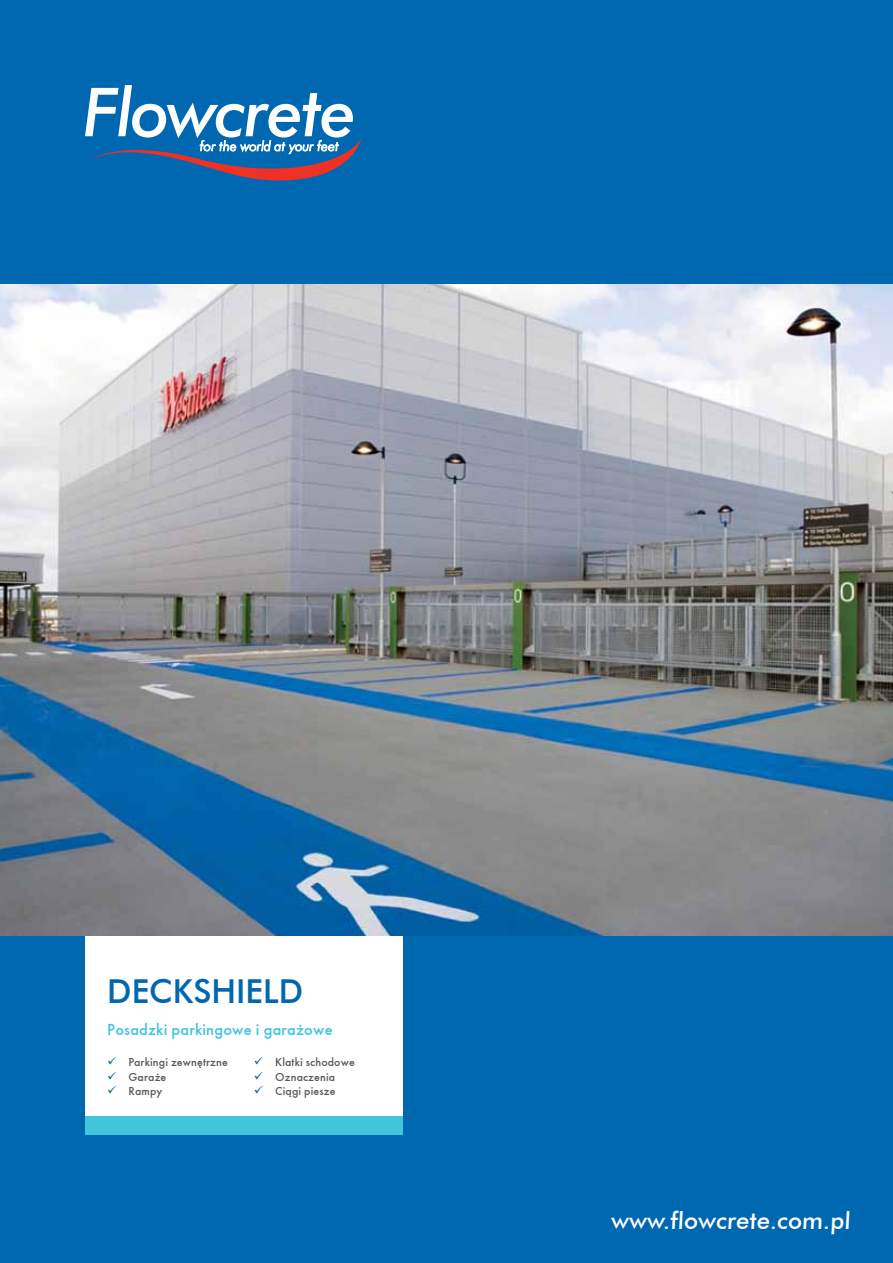
<style>
.page{position:relative;width:893px;height:1263px;background:#0067b1}
.page>*{position:absolute;margin:0;border:0;box-sizing:border-box;transform-origin:0 0}
.t1{font:500 33px "Futura BT";color:#0067b1}
.t2{font:500 24px "Futura BT";color:#fff}
.t3{font:16.5px "Futura Medium TT";letter-spacing:.01em;color:#42c4dd}
.t4{font:12px/14.4px "Futura Medium TT";letter-spacing:.01em;color:#58595b}
</style>
<div class="page">
<svg style="left:85px;top:85px;width:276px;height:96px"></svg>
<div style="left:85px;top:796px;width:318px;height:320px;background:#fff"></div>
<div style="left:85px;top:1116px;width:318px;height:18px;background:#42c4dd"></div>
<img style="left:0;top:285px;width:893px;height:650px">
<h1 class="t1" style="left:107px;top:971px;width:197px">DECKSHIELD</h1>
<h3 class="t3" style="left:107px;top:1020px;width:227px">Posadzki parkingowe i garażowe</h3>
<p class="t4" style="left:128px;top:1055px;width:101px">Parkingi zewnętrzne<br>Garaże<br>Rampy</p>
<p class="t4" style="left:275px;top:1055px;width:81px">Klatki schodowe<br>Oznaczenia<br>Ciągi piesze</p>
<h2 class="t2" style="left:611px;top:1206px;width:243px">www.flowcrete.com.pl</h2>
</div>
